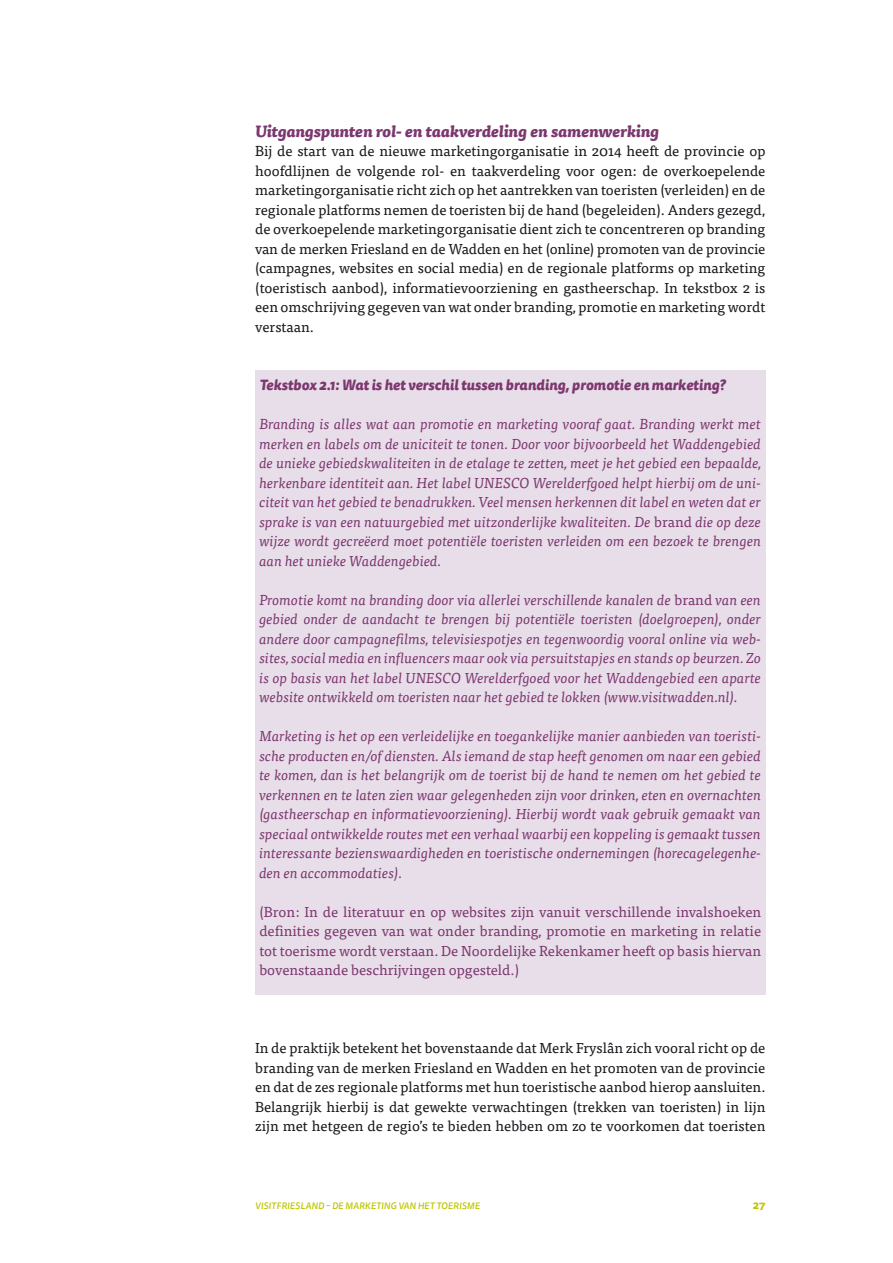
<style>
.page{position:relative;width:893px;height:1263px;background:#fff}
.page>*{position:absolute;margin:0;border:0;box-sizing:border-box;transform-origin:0 0}
.subkop{font:italic 800 15.9px "Tisa OT";color:#7c376f}
.intermezzo{font:italic 14.4px/19.5px "Tisa OT";color:#7c376f;text-align:justify}
.t1{font:14.4px/19.5px "Tisa OT";color:#1a171c;text-align:justify}
.intermezzo-2{font:14.4px/19.5px "Tisa OT";color:#7c376f;text-align:justify}
.intermezzo_titel{font:italic 800 14.4px "Tisa Sans OT";color:#7c376f}
.t2{font:700 11.4px "Tisa Sans OT";color:#bdc600}
.t3{font:italic 500 9.3px "Tisa Sans OT";letter-spacing:.01em;color:#bdc600}
.s1{font-style:normal}
</style>
<div class="page">
<div style="left:255px;top:370px;width:510px;height:624px;background:#e8dee9"></div>
<p class="subkop" style="left:255px;top:120px;width:406px">Uitgangspunten rol- en taakverdeling en samenwerking</p>
<p class="t1" style="left:255px;top:141px;width:512px">Bij de start van de nieuwe marketingorganisatie in 2014 heeft de provincie op hoofdlijnen de volgende rol- en taakverdeling voor ogen: de overkoepelende marketingorganisatie richt zich op het aantrekken van toeristen (verleiden) en de regionale platforms nemen de toeristen bij de hand (begeleiden). Anders gezegd, de overkoepelende marketingorganisatie dient zich te concentreren op branding van de merken Friesland en de Wadden en het (online) promoten van de provincie (campagnes, websites en social media) en de regionale platforms op marketing (toeristisch aanbod), informatievoorziening en gastheerschap. In tekstbox 2 is een omschrijving gegeven van wat onder branding, promotie en marketing wordt verstaan.</p>
<p class="intermezzo_titel" style="left:259px;top:375px;width:468px">Tekstbox 2.1: Wat is het verschil tussen branding, promotie en marketing?</p>
<p class="intermezzo" style="left:259px;top:414px;width:503px">Branding is alles wat aan promotie en marketing vooraf gaat. Branding werkt met merken en labels om de uniciteit te tonen. Door voor bijvoorbeeld het Waddengebied de unieke gebiedskwaliteiten in de etalage te zetten, meet je het gebied een bepaalde, herkenbare identiteit aan. Het label UNESCO Werelderfgoed helpt hierbij om de uni&shy;citeit van het gebied te benadrukken. Veel mensen herkennen dit label en weten dat er sprake is van een natuurgebied met uitzonderlijke kwaliteiten. De <span class="s1">brand</span> die op deze wijze wordt gecreëerd moet potentiële toeristen verleiden om een bezoek te brengen aan het unieke Waddengebied.</p>
<p class="intermezzo" style="left:259px;top:590px;width:503px">Promotie komt na branding door via allerlei verschillende kanalen de <span class="s1">brand</span> van een gebied onder de aandacht te brengen bij potentiële toeristen (doelgroepen), onder andere door campagnefilms, televisiespotjes en tegenwoordig vooral online via web&shy;sites, social media en influencers maar ook via persuitstapjes en stands op beurzen. Zo is op basis van het label UNESCO Werelderfgoed voor het Waddengebied een aparte website ontwikkeld om toeristen naar het gebied te lokken (www.visitwadden.nl).</p>
<p class="intermezzo" style="left:259px;top:726px;width:503px">Marketing is het op een verleidelijke en toegankelijke manier aanbieden van toeristi&shy;sche producten en/of diensten. Als iemand de stap heeft genomen om naar een gebied te komen, dan is het belangrijk om de toerist bij de hand te nemen om het gebied te verkennen en te laten zien waar gelegenheden zijn voor drinken, eten en overnachten (gastheerschap en informatievoorziening). Hierbij wordt vaak gebruik gemaakt van speciaal ontwikkelde routes met een verhaal waarbij een koppeling is gemaakt tussen interessante bezienswaardigheden en toeristische ondernemingen (horecagelegenhe&shy;den en accommodaties).</p>
<p class="intermezzo-2" style="left:259px;top:902px;width:503px">(Bron: In de literatuur en op websites zijn vanuit verschillende invalshoeken definities gegeven van wat onder branding, promotie en marketing in relatie tot toerisme wordt verstaan. De Noordelijke Rekenkamer heeft op basis hiervan bovenstaande beschrijvingen opgesteld.)</p>
<p class="t1" style="left:255px;top:1038px;width:512px">In de praktijk betekent het bovenstaande dat Merk Fryslân zich vooral richt op de branding van de merken Friesland en Wadden en het promoten van de provincie en dat de zes regionale platforms met hun toeristische aanbod hierop aansluiten.<br>Belangrijk hierbij is dat gewekte verwachtingen (trekken van toeristen) in lijn zijn met hetgeen de regio’s te bieden hebben om zo te voorkomen dat toeristen</p>
<p class="t3" style="left:255px;top:1200px;width:226px">VISITFRIESLAND – DE MARKETING VAN HET TOERISME</p>
<p class="t2" style="left:753px;top:1198px;width:14px">27</p>
</div>
